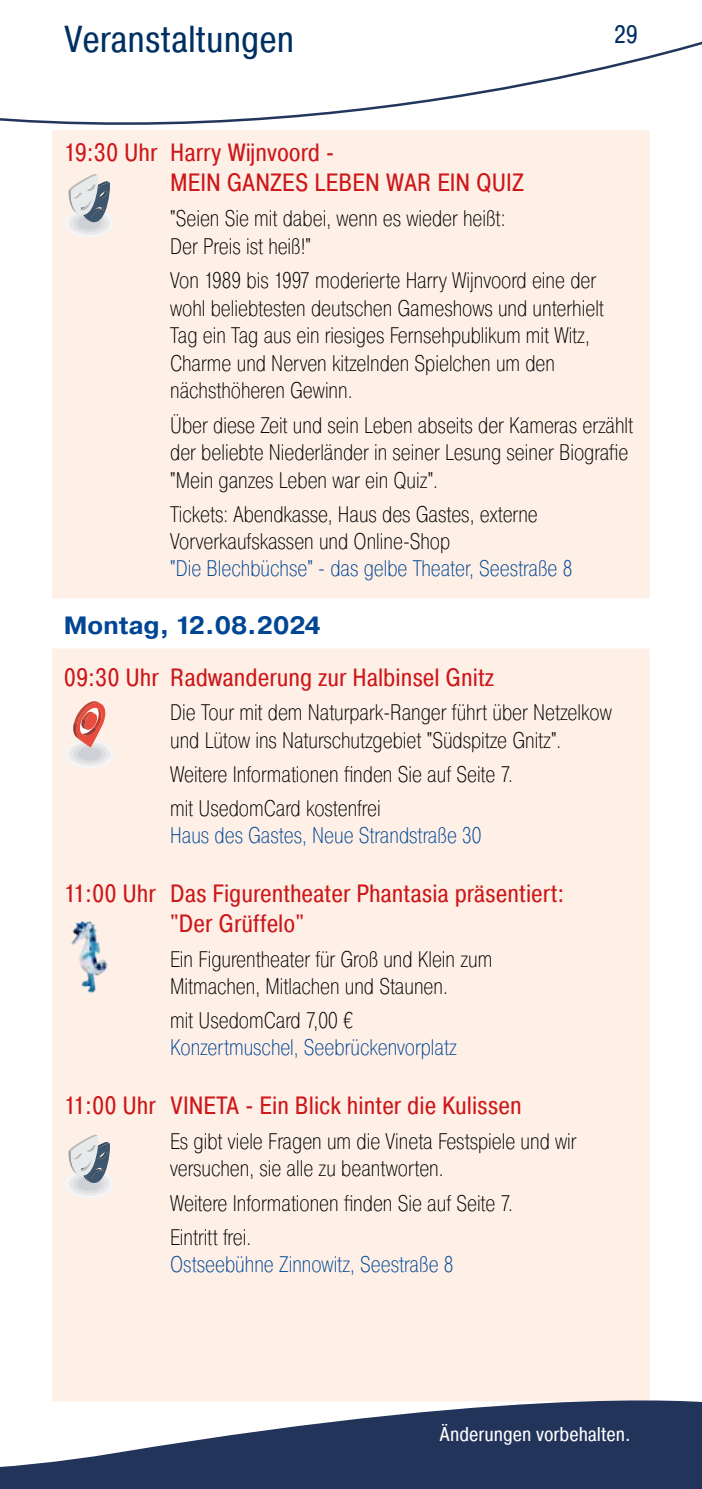
<style>
.page{position:relative;width:702px;height:1489px;background:#fff}
.page>*{position:absolute;margin:0;border:0;box-sizing:border-box;transform-origin:0 0}
.t1{font:37.5px "Pragmatica Cond";color:#003062}
.t2{font:25px/30px "Pragmatica Cond";color:#cd1719}
.t3{font:700 25px "Pragmatica";color:#014694}
.t4{font:25px "Pragmatica Cond";color:#003062}
.t5{font:200 22.5px/27.5px "Pragmatica Cond";color:#000}
.t6{font:200 22.5px "Pragmatica Cond";color:#014694}
.t7{font:20px "Pragmatica Cond";color:#fff}
</style>
<div class="page">
<div style="left:50px;top:128px;width:602px;height:1275px;background:#fef0e7;border:2px solid #fff"></div>
<div style="left:50px;top:598px;width:602px;height:50px;background:#fff"></div>
<img style="left:71px;top:921px;width:37px;height:73px">
<svg style="left:65px;top:174px;width:49px;height:63px"></svg>
<svg style="left:65px;top:1134px;width:49px;height:64px"></svg>
<svg style="left:65px;top:701px;width:49px;height:67px"></svg>
<svg style="left:0;top:1366px;width:702px;height:122px;fill:#23345b"></svg>
<svg style="left:0;top:41px;width:702px;height:131px"></svg>
<h1 class="t1" style="left:64px;top:16px;width:232px">Veranstaltungen</h1>
<p class="t4" style="left:613px;top:19px;width:26px">29</p>
<p class="t2" style="left:170px;top:138px;width:355px;text-indent:-106px">19:30 Uhr Harry Wijnvoord -<br>MEIN GANZES LEBEN WAR EIN QUIZ</p>
<p class="t5" style="left:170px;top:205px;width:337px">"Seien Sie mit dabei, wenn es wieder heißt:<br>Der Preis ist heiß!"</p>
<p class="t5" style="left:170px;top:267px;width:435px">Von 1989 bis 1997 moderierte Harry Wijnvoord eine der wohl beliebtesten deutschen Gameshows und unterhielt Tag ein Tag aus ein riesiges Fernsehpublikum mit Witz, Charme und Nerven kitzelnden Spielchen um den nächsthöheren Gewinn.</p>
<p class="t5" style="left:170px;top:411px;width:464px">Über diese Zeit und sein Leben abseits der Kameras erzählt der beliebte Niederländer in seiner Lesung seiner Biografie "Mein ganzes Leben war ein Quiz".</p>
<p class="t5" style="left:170px;top:501px;width:369px">Tickets: Abendkasse, Haus des Gastes, externe<br>Vorverkaufskassen und Online-Shop</p>
<p class="t6" style="left:170px;top:555px;width:404px">"Die Blechbüchse" - das gelbe Theater, Seestraße 8</p>
<p class="t3" style="left:64px;top:609px;width:258px">Montag, 12.08.2024</p>
<p class="t2" style="left:64px;top:662px;width:432px">09:30 Uhr Radwanderung zur Halbinsel Gnitz</p>
<p class="t5" style="left:170px;top:699px;width:443px">Die Tour mit dem Naturpark-Ranger führt über Netzelkow und Lütow ins Naturschutzgebiet "Südspitze Gnitz".</p>
<p class="t5" style="left:170px;top:757px;width:344px;line-height:34px">Weitere Informationen finden Sie auf Seite 7. mit UsedomCard kostenfrei</p>
<p class="t6" style="left:170px;top:822px;width:313px">Haus des Gastes, Neue Strandstraße 30</p>
<p class="t2" style="left:170px;top:878px;width:396px;text-indent:-106px">11:00 Uhr Das Figurentheater Phantasia präsentiert: "Der Grüffelo"</p>
<p class="t5" style="left:170px;top:945px;width:324px">Ein Figurentheater für Groß und Klein zum<br>Mitmachen, Mitlachen und Staunen.</p>
<p class="t5" style="left:170px;top:1007px;width:184px">mit UsedomCard 7,00 €</p>
<p class="t6" style="left:170px;top:1034px;width:288px">Konzertmuschel, Seebrückenvorplatz</p>
<p class="t2" style="left:64px;top:1090px;width:459px">11:00 Uhr VINETA - Ein Blick hinter die Kulissen</p>
<p class="t5" style="left:170px;top:1127px;width:408px">Es gibt viele Fragen um die Vineta Festspiele und wir versuchen, sie alle zu beantworten.</p>
<p class="t5" style="left:170px;top:1186px;width:344px;line-height:34px">Weitere Informationen finden Sie auf Seite 7.<br>Eintritt frei.</p>
<p class="t6" style="left:170px;top:1250px;width:285px">Ostseebühne Zinnowitz, Seestraße 8</p>
<p class="t7" style="left:439px;top:1421px;width:192px">Änderungen vorbehalten.</p>
</div>
